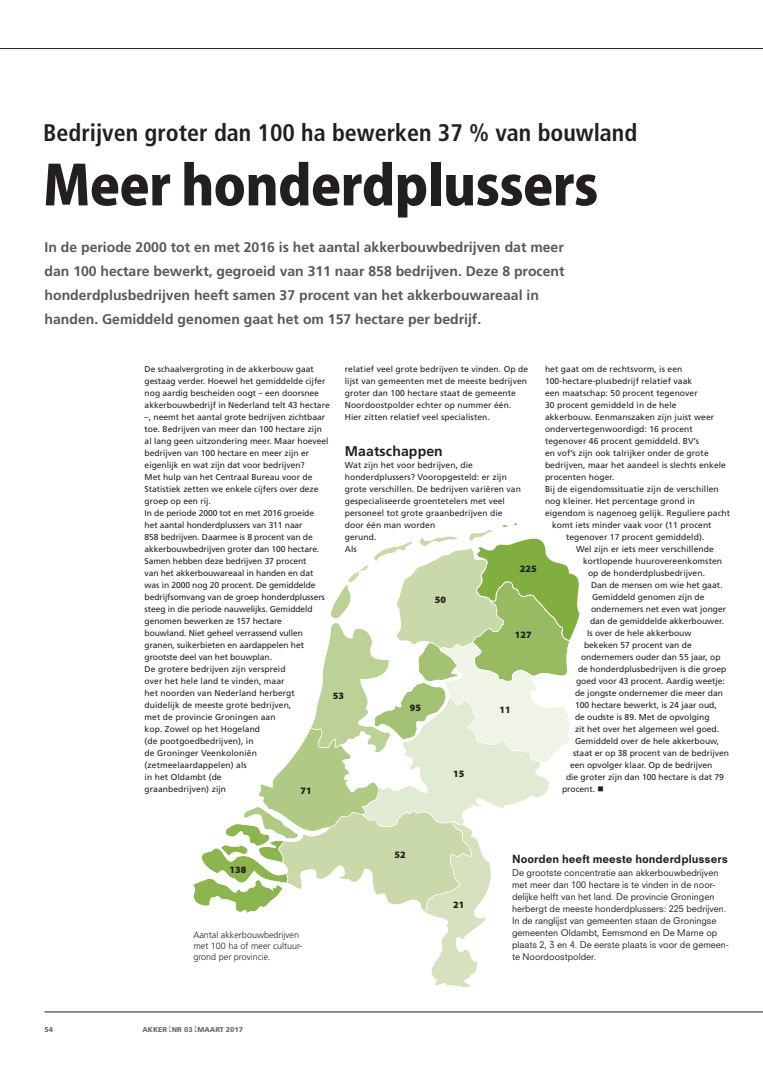
<style>
.page{position:relative;width:763px;height:1075px;background:#fff}
.page>*{position:absolute;margin:0;border:0;box-sizing:border-box;transform-origin:0 0}
.t1{font:800 54px "Koz Go Pro";letter-spacing:-.01em;color:#231f20}
.t2{font:700 condensed 24px "Frutiger LT Std";color:#231f20}
.t3{font:700 14px/24px "Frutiger LT Std";color:#57585a}
.t4{font:700 14px "Frutiger LT Std";letter-spacing:.01em;color:#231f20}
.t5{font:800 11px "Neuzeit SLT Std";color:#231f20}
.t6{font:900 9.8px "Myriad Pro";color:#231f20}
.t7{font:9px/12px "Neuzeit SLT Std";color:#231f20}
.t8{font:300 9px/10.8px "Frutiger LT Std";color:#231f20}
.t9{font:8.5px/12px "Frutiger LT Std";color:#231f20}
.t10{font:900 7px "Frutiger LT Std";color:#6c6d70}
.t11{font:900 7px "Frutiger LT Std";color:#636366}
</style>
<div class="page">
<svg style="left:193px;top:522px;width:387px;height:465px"></svg>
<hr style="left:0;top:48px;width:762px;height:1px;background:#231f20">
<hr style="left:45px;top:1012px;width:717px;height:1px;background:#231f20">
<h2 class="t2" style="left:43px;top:118px;width:595px">Bedrijven groter dan 100 ha bewerken 37 % van bouwland</h2>
<h1 class="t1" style="left:43px;top:150px;width:556px">Meer honderdplussers</h1>
<p class="t3" style="left:45px;top:235px;width:521px">In de periode 2000 tot en met 2016 is het aantal akkerbouwbedrijven dat meer dan 100 hectare bewerkt, gegroeid van 311 naar 858 bedrijven. Deze 8 procent honderdplusbedrijven heeft samen 37 procent van het akkerbouwareaal in handen. Gemiddeld genomen gaat het om 157 hectare per bedrijf.</p>
<p class="t9" style="left:145px;top:363px;width:187px">De schaalvergroting in de akkerbouw gaat gestaag verder. Hoewel het gemiddelde cijfer nog aardig bescheiden oogt – een doorsnee akkerbouwbedrijf in Nederland telt 43 hectare –, neemt het aantal grote bedrijven zichtbaar toe. Bedrijven van meer dan 100 hectare zijn al lang geen uitzondering meer. Maar hoeveel bedrijven van 100 hectare en meer zijn er eigenlijk en wat zijn dat voor bedrijven?<br>Met hulp van het Centraal Bureau voor de Statistiek zetten we enkele cijfers over deze groep op een rij.<br>In de periode 2000 tot en met 2016 groeide<br>het aantal honderdplussers van 311 naar<br>858 bedrijven. Daarmee is 8 procent van de akkerbouwbedrijven groter dan 100 hectare.<br>Samen hebben deze bedrijven 37 procent<br>van het akkerbouwareaal in handen en dat was in 2000 nog 20 procent. De gemiddelde bedrijfsomvang van de groep honderdplussers steeg in die periode nauwelijks. Gemiddeld genomen bewerken ze 157 hectare<br>bouwland. Niet geheel verrassend vullen granen, suikerbieten en aardappelen het grootste deel van het bouwplan.<br>De grotere bedrijven zijn verspreid<br>over het hele land te vinden, maar<br>het noorden van Nederland herbergt duidelijk de meeste grote bedrijven,<br>met de provincie Groningen aan<br>kop. Zowel op het Hogeland<br>(de pootgoedbedrijven), in<br>de Groninger Veenkoloniën (zetmeelaardappelen) als<br>in het Oldambt (de<br>graanbedrijven) zijn</p>
<p class="t9" style="left:345px;top:363px;width:185px">relatief veel grote bedrijven te vinden. Op de lijst van gemeenten met de meeste bedrijven groter dan 100 hectare staat de gemeente Noordoostpolder echter op nummer één.<br>Hier zitten relatief veel specialisten.</p>
<p class="t9" style="left:545px;top:363px;width:139px">het gaat om de rechtsvorm, is een</p>
<p class="t9" style="left:545px;top:375px;width:149px">100-hectare-plusbedrijf relatief vaak</p>
<p class="t9" style="left:545px;top:387px;width:154px">een maatschap: 50 procent tegenover</p>
<p class="t9" style="left:545px;top:399px;width:133px">30 procent gemiddeld in de hele</p>
<p class="t9" style="left:545px;top:411px;width:171px">akkerbouw. Eenmanszaken zijn juist weer</p>
<p class="t9" style="left:545px;top:423px;width:149px">ondervertegenwoordigd: 16 procent</p>
<p class="t9" style="left:545px;top:435px;width:156px">tegenover 46 procent gemiddeld. BV’s</p>
<p class="t9" style="left:545px;top:447px;width:165px">en vof’s zijn ook talrijker onder de grote</p>
<p class="t9" style="left:545px;top:459px;width:182px">bedrijven, maar het aandeel is slechts enkele</p>
<p class="t9" style="left:545px;top:471px;width:71px">procenten hoger.</p>
<p class="t9" style="left:545px;top:483px;width:175px">Bij de eigendomssituatie zijn de verschillen</p>
<p class="t9" style="left:545px;top:495px;width:152px">nog kleiner. Het percentage grond in</p>
<p class="t9" style="left:545px;top:507px;width:187px">eigendom is nagenoeg gelijk. Reguliere pacht</p>
<p class="t9" style="left:552px;top:519px;width:161px">komt iets minder vaak voor (11 procent</p>
<p class="t9" style="left:566px;top:531px;width:140px">tegenover 17 procent gemiddeld).</p>
<p class="t9" style="left:576px;top:543px;width:139px">Wel zijn er iets meer verschillende</p>
<p class="t9" style="left:583px;top:555px;width:140px">kortlopende huurovereenkomsten</p>
<p class="t9" style="left:588px;top:567px;width:118px">op de honderdplusbedrijven.</p>
<p class="t9" style="left:591px;top:579px;width:133px">Dan de mensen om wie het gaat.</p>
<p class="t9" style="left:592px;top:591px;width:114px">Gemiddeld genomen zijn de</p>
<p class="t9" style="left:591px;top:603px;width:137px">ondernemers net even wat jonger</p>
<p class="t9" style="left:590px;top:615px;width:135px">dan de gemiddelde akkerbouwer.</p>
<p class="t9" style="left:587px;top:627px;width:106px">Is over de hele akkerbouw</p>
<p class="t9" style="left:584px;top:639px;width:109px">bekeken 57 procent van de</p>
<p class="t9" style="left:581px;top:651px;width:141px">ondernemers ouder dan 55 jaar, op</p>
<p class="t9" style="left:578px;top:663px;width:150px">de honderdplusbedrijven is die groep</p>
<p class="t9" style="left:576px;top:675px;width:150px">goed voor 43 procent. Aardig weetje:</p>
<p class="t9" style="left:575px;top:687px;width:149px">de jongste ondernemer die meer dan</p>
<p class="t9" style="left:575px;top:699px;width:143px">100 hectare bewerkt, is 24 jaar oud,</p>
<p class="t9" style="left:575px;top:711px;width:136px">de oudste is 89. Met de opvolging</p>
<p class="t9" style="left:575px;top:723px;width:146px">zit het over het algemeen wel goed.</p>
<p class="t9" style="left:575px;top:735px;width:146px">Gemiddeld over de hele akkerbouw,</p>
<p class="t9" style="left:573px;top:747px;width:157px">staat er op 38 procent van de bedrijven</p>
<p class="t9" style="left:570px;top:759px;width:144px">een opvolger klaar. Op de bedrijven</p>
<p class="t9" style="left:566px;top:771px;width:159px">die groter zijn dan 100 hectare is dat 79</p>
<p class="t9" style="left:562px;top:783px;width:43px">procent. ■</p>
<h3 class="t4" style="left:345px;top:443px;width:99px">Maatschappen</h3>
<p class="t9" style="left:345px;top:459px;width:178px">Wat zijn het voor bedrijven, die honderdplussers? Vooropgesteld: er zijn grote verschillen. De bedrijven variëren van gespecialiseerde groentetelers met veel personeel tot grote graanbedrijven die door één man worden<br>gerund.<br>Als</p>
<p class="t6" style="left:520px;top:563px;width:18px">225</p>
<p class="t6" style="left:435px;top:594px;width:13px">50</p>
<p class="t6" style="left:515px;top:630px;width:18px">127</p>
<p class="t6" style="left:333px;top:690px;width:13px">53</p>
<p class="t6" style="left:410px;top:702px;width:13px">95</p>
<p class="t6" style="left:499px;top:704px;width:13px">11</p>
<p class="t6" style="left:453px;top:768px;width:13px">15</p>
<p class="t6" style="left:300px;top:785px;width:13px">71</p>
<p class="t6" style="left:229px;top:864px;width:18px">138</p>
<p class="t8" style="left:193px;top:930px;width:111px">Aantal akkerbouwbedrijven met 100 ha of meer cultuur&shy;grond per provincie.</p>
<p class="t11" style="left:45px;top:1025px;width:10px">54</p>
<p class="t10" style="left:142px;top:1025px;width:102px">AKKER NR 03 MAART 2017</p>
<p class="t6" style="left:394px;top:849px;width:13px">52</p>
<p class="t6" style="left:453px;top:899px;width:13px">21</p>
<p class="t5" style="left:512px;top:852px;width:217px">Noorden heeft meeste honderdplussers</p>
<p class="t7" style="left:512px;top:866px;width:218px">De grootste concentratie aan akkerbouwbedrijven met meer dan 100 hectare is te vinden in de noor&shy;delijke helft van het land. De provincie Groningen herbergt de meeste honderdplussers: 225 bedrijven.<br>In de ranglijst van gemeenten staan de Groningse gemeenten Oldambt, Eemsmond en De Marne op plaats 2, 3 en 4. De eerste plaats is voor de gemeen&shy;te Noordoostpolder.</p>
</div>
